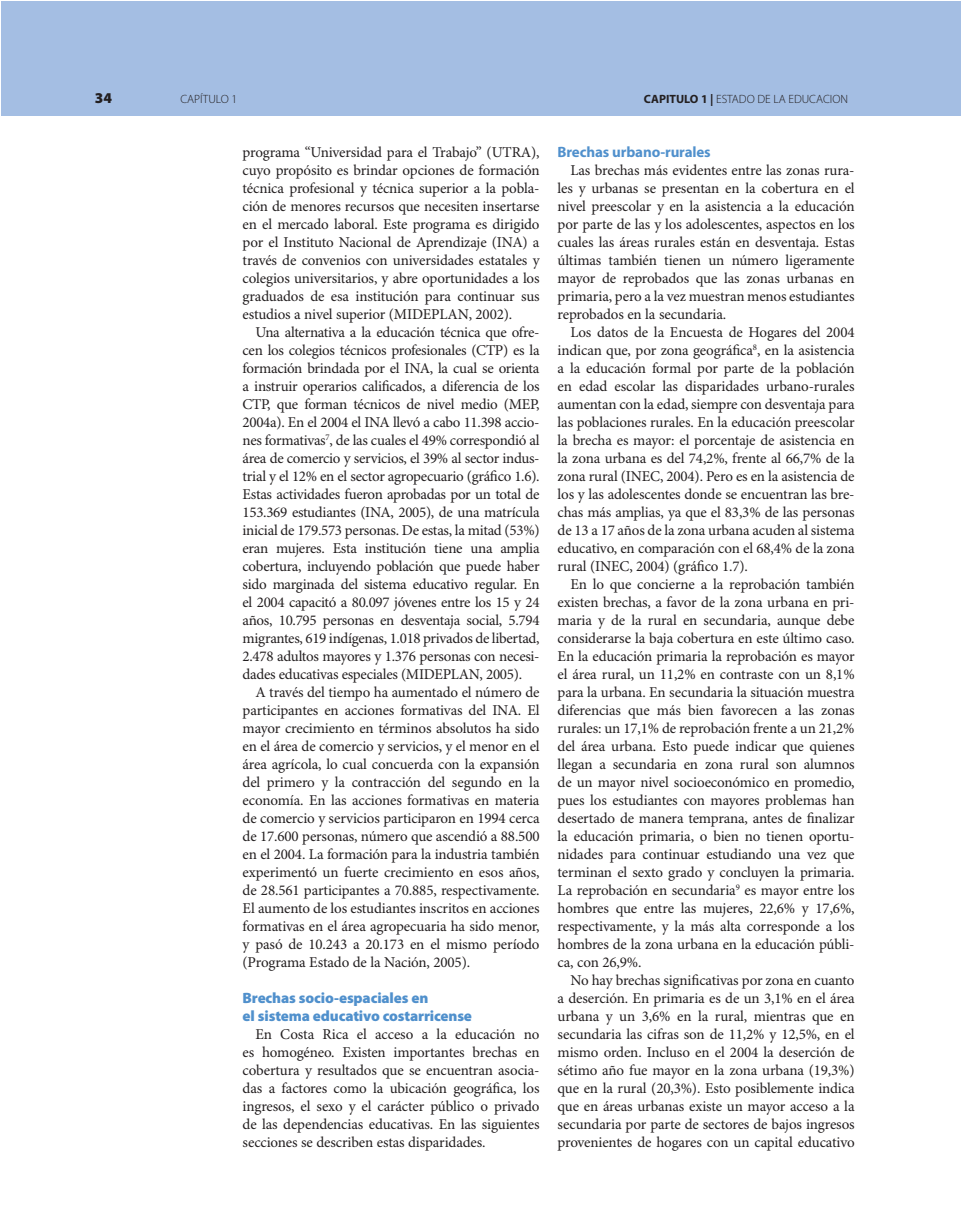
<style>
.page{position:relative;width:961px;height:1231px;background:#fff}
.page>*{position:absolute;margin:0;border:0;box-sizing:border-box;transform-origin:0 0}
.t1{font:15px/18px "Minion Pro";letter-spacing:-.01em;color:#231f20;text-align:justify}
.t2{font:900 15px/18px "Myriad Pro";letter-spacing:-.01em;color:#5090cc}
.t3{font:700 15px "Myriad Pro";letter-spacing:-.01em;color:#5090cc}
.t4{font:900 15px "Myriad Pro";color:#231f20}
.t5{font:300 12px "Myriad Pro";color:#231f20}
.s1{font-weight:700}
</style>
<div class="page">
<div style="left:1px;top:1px;width:938px;height:115px;background:#a4bee3"></div>
<div style="left:940px;top:1px;width:21px;height:115px;background:#a4bee3"></div>
<p class="t4" style="left:95px;top:89px;width:19px">34</p>
<p class="t5" style="left:180px;top:92px;width:58px">CAPÍTULO 1</p>
<p class="t5" style="left:644px;top:92px;width:206px"><span class="s1">CAPITULO 1 |</span> ESTADO DE LA EDUCACION</p>
<p class="t1" style="left:242px;top:144px;width:298px">programa “Universidad para el Trabajo” (UTRA), cuyo propósito es brindar opciones de formación técnica profesional y técnica superior a la pobla&shy;ción de menores recursos que necesiten insertarse en el mercado laboral. Este programa es dirigido por el Instituto Nacional de Aprendizaje (INA) a través de convenios con universidades estatales y colegios universitarios, y abre oportunidades a los graduados de esa institución para continuar sus estudios a nivel superior (MIDEPLAN, 2002).</p>
<p class="t1" style="left:242px;top:324px;width:298px;text-indent:13px">Una alternativa a la educación técnica que ofre&shy;cen los colegios técnicos profesionales (CTP) es la formación brindada por el INA, la cual se orienta a instruir operarios calificados, a diferencia de los CTP, que forman técnicos de nivel medio (MEP, 2004a). En el 2004 el INA llevó a cabo 11.398 accio&shy;nes formativas<sup>7</sup>, de las cuales el 49% correspondió al área de comercio y servicios, el 39% al sector indus&shy;trial y el 12% en el sector agropecuario (gráfico 1.6).<br>Estas actividades fueron aprobadas por un total de 153.369 estudiantes (INA, 2005), de una matrícula inicial de 179.573 personas. De estas, la mitad (53%) eran mujeres. Esta institución tiene una amplia cobertura, incluyendo población que puede haber sido marginada del sistema educativo regular. En el 2004 capacitó a 80.097 jóvenes entre los 15 y 24 años, 10.795 personas en desventaja social, 5.794 migrantes, 619 indígenas, 1.018 privados de libertad, 2.478 adultos mayores y 1.376 personas con necesi&shy;dades educativas especiales (MIDEPLAN, 2005).</p>
<p class="t1" style="left:242px;top:684px;width:298px;text-indent:13px">A través del tiempo ha aumentado el número de participantes en acciones formativas del INA. El mayor crecimiento en términos absolutos ha sido en el área de comercio y servicios, y el menor en el área agrícola, lo cual concuerda con la expansión del primero y la contracción del segundo en la economía. En las acciones formativas en materia de comercio y servicios participaron en 1994 cerca de 17.600 personas, número que ascendió a 88.500 en el 2004. La formación para la industria también experimentó un fuerte crecimiento en esos años, de 28.561 participantes a 70.885, respectivamente.<br>El aumento de los estudiantes inscritos en acciones formativas en el área agropecuaria ha sido menor, y pasó de 10.243 a 20.173 en el mismo período (Programa Estado de la Nación, 2005).</p>
<p class="t2" style="left:242px;top:989px;width:231px">Brechas socio-espaciales en<br>el sistema educativo costarricense</p>
<p class="t1" style="left:242px;top:1026px;width:298px;text-indent:13px">En Costa Rica el acceso a la educación no es homogéneo. Existen importantes brechas en cobertura y resultados que se encuentran asocia&shy;das a factores como la ubicación geográfica, los ingresos, el sexo y el carácter público o privado de las dependencias educativas. En las siguientes secciones se describen estas disparidades.</p>
<p class="t3" style="left:557px;top:144px;width:155px">Brechas urbano-rurales</p>
<p class="t1" style="left:557px;top:162px;width:298px;text-indent:13px">Las brechas más evidentes entre las zonas rura&shy;les y urbanas se presentan en la cobertura en el nivel preescolar y en la asistencia a la educación por parte de las y los adolescentes, aspectos en los cuales las áreas rurales están en desventaja. Estas últimas también tienen un número ligeramente mayor de reprobados que las zonas urbanas en primaria, pero a la vez muestran menos estudiantes reprobados en la secundaria.</p>
<p class="t1" style="left:557px;top:324px;width:298px;text-indent:13px">Los datos de la Encuesta de Hogares del 2004 indican que, por zona geográfica<sup>8</sup>, en la asistencia a la educación formal por parte de la población en edad escolar las disparidades urbano-rurales aumentan con la edad, siempre con desventaja para las poblaciones rurales. En la educación preescolar la brecha es mayor: el porcentaje de asistencia en la zona urbana es del 74,2%, frente al 66,7% de la zona rural (INEC, 2004). Pero es en la asistencia de los y las adolescentes donde se encuentran las bre&shy;chas más amplias, ya que el 83,3% de las personas de 13 a 17 años de la zona urbana acuden al sistema educativo, en comparación con el 68,4% de la zona rural (INEC, 2004) (gráfico 1.7).</p>
<p class="t1" style="left:557px;top:576px;width:298px;text-indent:13px">En lo que concierne a la reprobación también existen brechas, a favor de la zona urbana en pri&shy;maria y de la rural en secundaria, aunque debe considerarse la baja cobertura en este último caso.<br>En la educación primaria la reprobación es mayor el área rural, un 11,2% en contraste con un 8,1% para la urbana. En secundaria la situación muestra diferencias que más bien favorecen a las zonas rurales: un 17,1% de reprobación frente a un 21,2% del área urbana. Esto puede indicar que quienes llegan a secundaria en zona rural son alumnos de un mayor nivel socioeconómico en promedio, pues los estudiantes con mayores problemas han desertado de manera temprana, antes de finalizar la educación primaria, o bien no tienen oportu&shy;nidades para continuar estudiando una vez que terminan el sexto grado y concluyen la primaria.<br>La reprobación en secundaria<sup>9</sup> es mayor entre los hombres que entre las mujeres, 22,6% y 17,6%, respectivamente, y la más alta corresponde a los hombres de la zona urbana en la educación públi&shy;ca, con 26,9%.</p>
<p class="t1" style="left:557px;top:972px;width:298px;text-indent:13px">No hay brechas significativas por zona en cuanto a deserción. En primaria es de un 3,1% en el área urbana y un 3,6% en la rural, mientras que en secundaria las cifras son de 11,2% y 12,5%, en el mismo orden. Incluso en el 2004 la deserción de sétimo año fue mayor en la zona urbana (19,3%) que en la rural (20,3%). Esto posiblemente indica que en áreas urbanas existe un mayor acceso a la secundaria por parte de sectores de bajos ingresos provenientes de hogares con un capital educativo</p>
</div>
